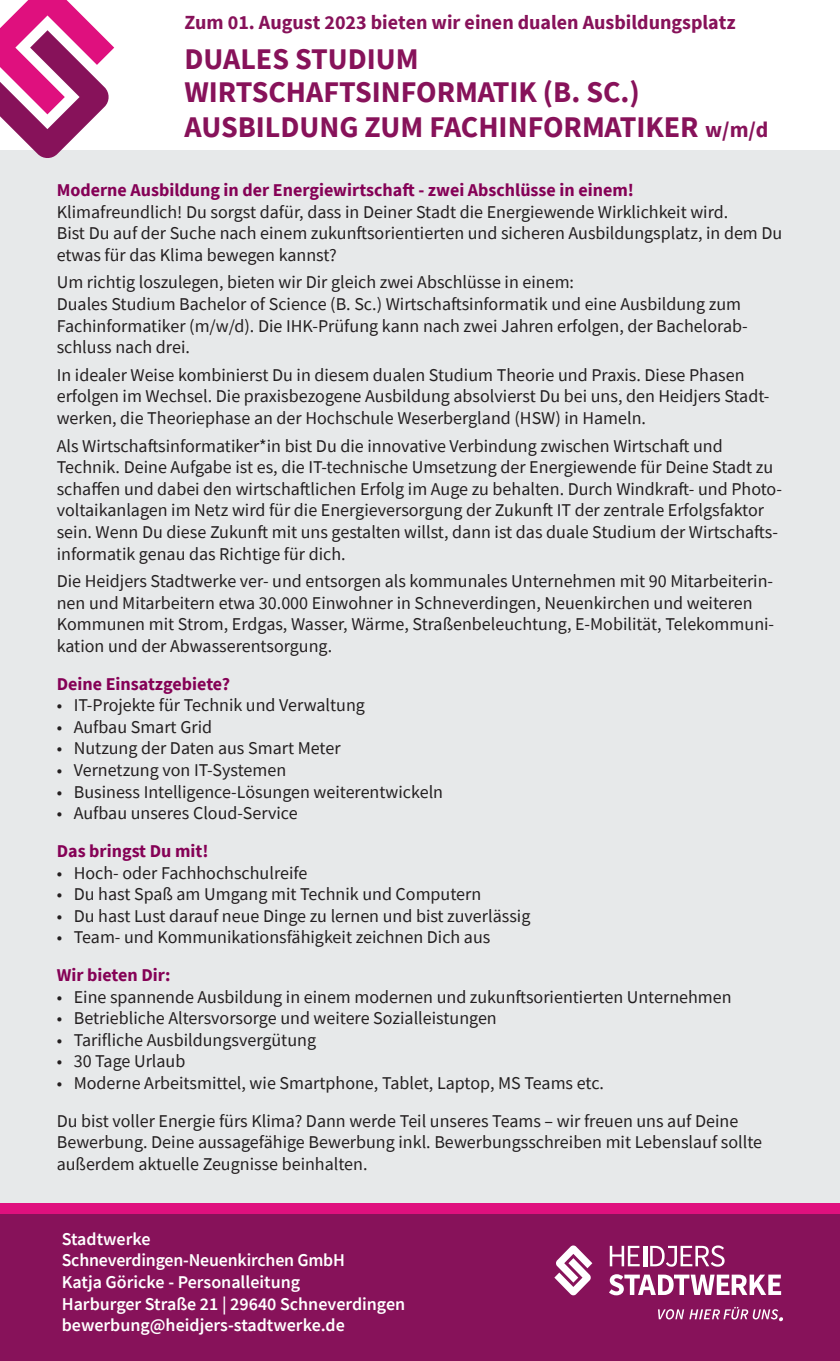
<style>
.page{position:relative;width:840px;height:1361px;background:#fff}
.page>*{position:absolute;margin:0;border:0;box-sizing:border-box;transform-origin:0 0}
.t1{font:700 30px/34.2px "Source Sans Pro";color:#87125a}
.t2{font:700 20px "Source Sans Pro";color:#87125a}
.t3{font:18px/21.6px "Source Sans Pro";color:#231f20}
.t4{font:600 18px/21.6px "Source Sans Pro";color:#fff}
.t5{font:700 18px "Source Sans Pro";color:#850156}
.s1{font-size:22px}
</style>
<div class="page">
<div style="left:0;top:150px;width:839px;height:1058px;background:#e7e9ea"></div>
<div style="left:0;top:1203px;width:839px;height:11px;background:#df107e"></div>
<div style="left:0;top:1214px;width:839px;height:147px;background:#87125a"></div>
<svg style="left:609px;top:1274px;width:171px;height:21px"></svg>
<svg style="left:609px;top:1246px;width:30px;height:20px"></svg>
<hr style="left:643px;top:1246px;width:4px;height:20px;background:#fff">
<svg style="left:650px;top:1245px;width:74px;height:21px"></svg>
<svg style="left:554px;top:1245px;width:38px;height:50px"></svg>
<svg style="left:658px;top:1309px;width:25px;height:10px"></svg>
<svg style="left:689px;top:1306px;width:93px;height:15px"></svg>
<svg style="left:0;top:0;width:114px;height:158px"></svg>
<p class="t2" style="left:184px;top:8px;width:552px">Zum 01. August 2023 bieten wir einen dualen Ausbildungsplatz</p>
<h1 class="t1" style="left:184px;top:41px;width:585px">DUALES STUDIUM<br>WIRTSCHAFTSINFORMATIK (B. SC.)<br>AUSBILDUNG ZUM FACHINFORMATIKER <span class="s1">w/m/d</span></h1>
<p class="t5" style="left:57px;top:178px;width:578px">Moderne Ausbildung in der Energiewirtschaft - zwei Abschlüsse in einem!</p>
<p class="t3" style="left:57px;top:201px;width:726px">Klimafreundlich! Du sorgst dafür, dass in Deiner Stadt die Energiewende Wirklichkeit wird.<br>Bist Du auf der Suche nach einem zukunftsorientierten und sicheren Ausbildungsplatz, in dem Du etwas für das Klima bewegen kannst?</p>
<p class="t3" style="left:57px;top:271px;width:692px">Um richtig loszulegen, bieten wir Dir gleich zwei Abschlüsse in einem:<br>Duales Studium Bachelor of Science (B. Sc.) Wirtschaftsinformatik und eine Ausbildung zum Fachinformatiker (m/w/d). Die IHK-Prüfung kann nach zwei Jahren erfolgen, der Bachelorab&shy;schluss nach drei.</p>
<p class="t3" style="left:57px;top:364px;width:714px">In idealer Weise kombinierst Du in diesem dualen Studium Theorie und Praxis. Diese Phasen erfolgen im Wechsel. Die praxisbezogene Ausbildung absolvierst Du bei uns, den Heidjers Stadt&shy;werken, die Theoriephase an der Hochschule Weserbergland (HSW) in Hameln.</p>
<p class="t3" style="left:57px;top:435px;width:726px">Als Wirtschaftsinformatiker*in bist Du die innovative Verbindung zwischen Wirtschaft und Technik. Deine Aufgabe ist es, die IT-technische Umsetzung der Energiewende für Deine Stadt zu schaffen und dabei den wirtschaftlichen Erfolg im Auge zu behalten. Durch Windkraft- und Photo&shy;voltaikanlagen im Netz wird für die Energieversorgung der Zukunft IT der zentrale Erfolgsfaktor sein. Wenn Du diese Zukunft mit uns gestalten willst, dann ist das duale Studium der Wirtschafts&shy;informatik genau das Richtige für dich.</p>
<p class="t3" style="left:57px;top:570px;width:718px">Die Heidjers Stadtwerke ver- und entsorgen als kommunales Unternehmen mit 90 Mitarbeiterin&shy;nen und Mitarbeitern etwa 30.000 Einwohner in Schneverdingen, Neuenkirchen und weiteren Kommunen mit Strom, Erdgas, Wasser, Wärme, Straßenbeleuchtung, E-Mobilität, Telekommuni&shy;kation und der Abwasserentsorgung.</p>
<p class="t5" style="left:57px;top:671px;width:175px">Deine Einsatzgebiete?</p>
<p class="t3" style="left:57px;top:694px;width:309px">• IT-Projekte für Technik und Verwaltung</p>
<p class="t3" style="left:57px;top:716px;width:157px">• Aufbau Smart Grid</p>
<p class="t3" style="left:57px;top:737px;width:285px">• Nutzung der Daten aus Smart Meter</p>
<p class="t3" style="left:57px;top:759px;width:231px">• Vernetzung von IT-Systemen</p>
<p class="t3" style="left:57px;top:781px;width:387px">• Business Intelligence-Lösungen weiterentwickeln</p>
<p class="t3" style="left:57px;top:802px;width:242px">• Aufbau unseres Cloud-Service</p>
<p class="t5" style="left:57px;top:839px;width:153px">Das bringst Du mit!</p>
<p class="t3" style="left:57px;top:861px;width:252px">• Hoch- oder Fachhochschulreife</p>
<p class="t3" style="left:57px;top:883px;width:426px">• Du hast Spaß am Umgang mit Technik und Computern</p>
<p class="t3" style="left:57px;top:905px;width:475px">• Du hast Lust darauf neue Dinge zu lernen und bist zuverlässig</p>
<p class="t3" style="left:57px;top:926px;width:435px">• Team- und Kommunikationsfähigkeit zeichnen Dich aus</p>
<p class="t5" style="left:57px;top:963px;width:115px">Wir bieten Dir:</p>
<p class="t3" style="left:57px;top:985px;width:676px">• Eine spannende Ausbildung in einem modernen und zukunftsorientierten Unternehmen</p>
<p class="t3" style="left:57px;top:1007px;width:441px">• Betriebliche Altersvorsorge und weitere Sozialleistungen</p>
<p class="t3" style="left:57px;top:1029px;width:261px">• Tarifliche Ausbildungsvergütung</p>
<p class="t3" style="left:57px;top:1050px;width:130px">• 30 Tage Urlaub</p>
<p class="t3" style="left:57px;top:1064px;width:682px;line-height:37.6px">• Moderne Arbeitsmittel, wie Smartphone, Tablet, Laptop, MS Teams etc.<br>Du bist voller Energie fürs Klima? Dann werde Teil unseres Teams – wir freuen uns auf Deine</p>
<p class="t3" style="left:57px;top:1131px;width:706px">Bewerbung. Deine aussagefähige Bewerbung inkl. Bewerbungsschreiben mit Lebenslauf sollte außerdem aktuelle Zeugnisse beinhalten.</p>
<p class="t4" style="left:62px;top:1227px;width:345px">Stadtwerke<br>Schneverdingen-Neuenkirchen GmbH<br>Katja Göricke - Personalleitung<br>Harburger Straße 21 | 29640 Schneverdingen bewerbung@heidjers-stadtwerke.de</p>
</div>
